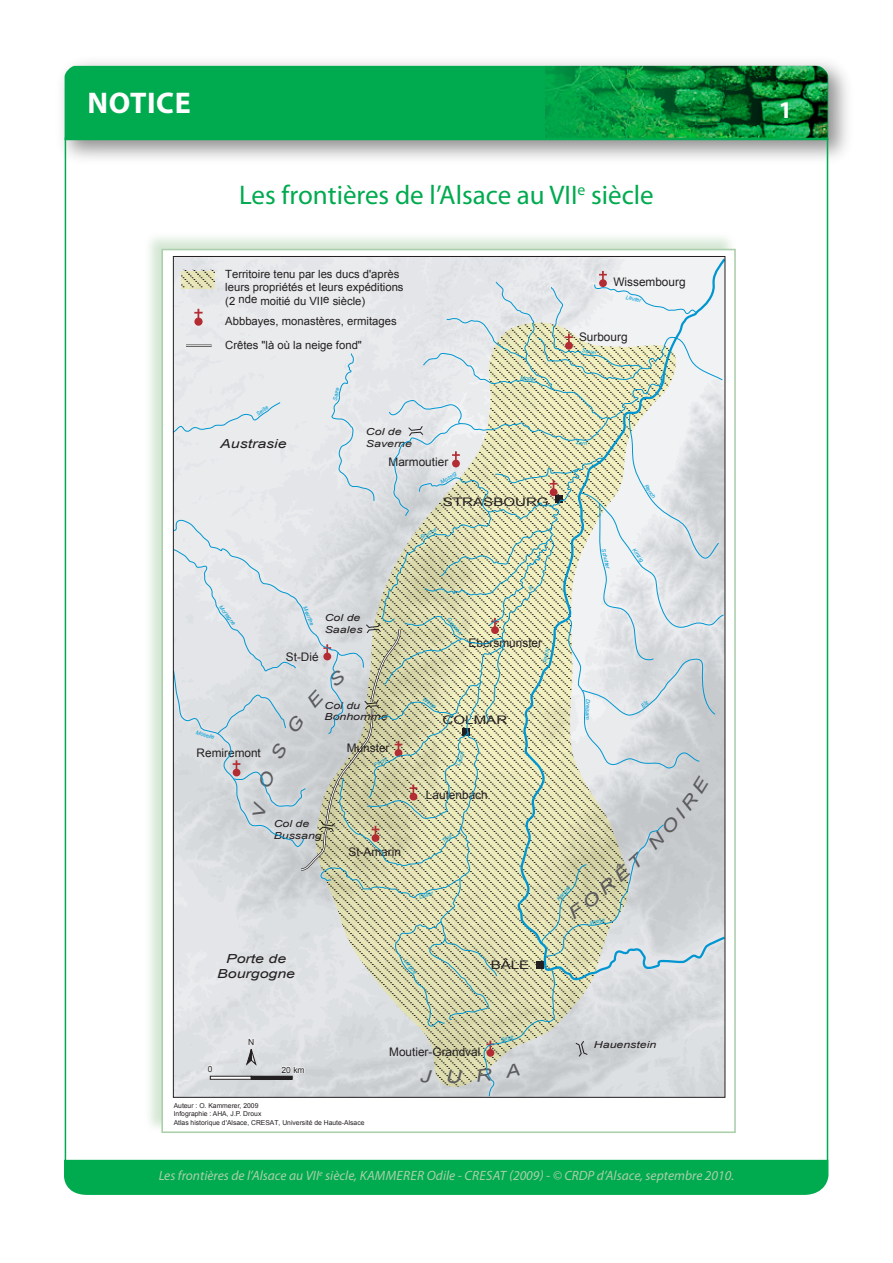
<style>
.page{position:relative;width:893px;height:1263px;background:#fff}
.page>*{position:absolute;margin:0;border:0;box-sizing:border-box;transform-origin:0 0}
.t1{font:700 30px "Myriad Pro";letter-spacing:.02em;color:#fff}
.paragraphe_normal{font:27px "Myriad Pro";color:#00aa4f}
.t2{font:700 24px "Myriad Pro";color:#fff}
.t3{font:italic 13.5px "Myriad Pro";color:#abcfaa}
.t4{font:italic 12.45px/14.9px "Arial";color:#231f20;text-align:center;scale:1.28 1}
.t5{font:11.85px "Arial";color:#231f20}
.t6{font:11.85px "Arial";color:#231f20;scale:1.28 1}
.t7{font:11.25px/13.5px "Arial";color:#231f20}
.t8{font:italic 9.6px/11.6px "Arial";color:#231f20;scale:1.28 1}
.t9{font:8.55px "Arial";color:#231f20}
.t10{font:6.75px "Arial";color:#231f20}
.t11{font:italic 5.55px "Arial";color:#009ed6}
</style>
<div class="page">
<img style="left:62px;top:62px;width:786px;height:111px">
<div style="left:65px;top:66px;width:763px;height:74px;background:#00aa4f"></div>
<hr style="left:65px;top:137px;width:1px;height:1038px;background:#00aa4f">
<hr style="left:827px;top:138px;width:1px;height:1038px;background:#00aa4f">
<div style="left:64px;top:1160px;width:764px;height:35px;background:#00aa4f"></div>
<img style="left:546px;top:66px;width:281px;height:72px">
<div style="left:143px;top:231px;width:593px;height:902px;background:#abcfaa;opacity:.5"></div>
<svg style="left:162px;top:250px;width:573px;height:882px"></svg>
<svg style="left:182px;top:270px;width:33px;height:1px"></svg>
<svg style="left:516px;top:256px;width:210px;height:712px"></svg>
<svg style="left:173px;top:271px;width:551px;height:825px;background:#d5d9cf"></svg>
<p class="t1" style="left:87px;top:83px;width:105px">NOTICE</p>
<p class="paragraphe_normal" style="left:239px;top:178px;width:416px">Les frontières de l’Alsace au VII<sup>e</sup> siècle</p>
<p class="t7" style="left:225px;top:267px;width:180px">Territoire tenu par les ducs d'après leurs propriétés et leurs expéditions (2 nde moitié du VIIe siècle)</p>
<p class="t7" style="left:225px;top:314px;width:173px">Abbbayes, monastères, ermitages</p>
<p class="t7" style="left:225px;top:338px;width:138px">Crêtes "là où la neige fond"</p>
<p class="t11" style="left:255px;top:412px;width:15px;rotate:-38deg">Seille</p>
<p class="t4" style="left:220px;top:437px;width:53px">Austrasie</p>
<p class="t11" style="left:331px;top:400px;width:15px;rotate:-78deg">Sarre</p>
<p class="t8" style="left:366px;top:426px;width:37px">Col de<br>Saverne</p>
<p class="t5" style="left:389px;top:454px;width:61px">Marmoutier</p>
<p class="t11" style="left:439px;top:479px;width:19px;rotate:-31deg">Mossig</p>
<p class="t11" style="left:521px;top:374px;width:17px;rotate:5deg">Moder</p>
<p class="t6" style="left:443px;top:494px;width:84px">STRASBOURG</p>
<p class="t11" style="left:223px;top:604px;width:25px;rotate:53deg">Mortagne</p>
<p class="t11" style="left:419px;top:534px;width:19px;rotate:-27deg">Bruche</p>
<p class="t11" style="left:308px;top:605px;width:22px;rotate:68deg">Meurthe</p>
<p class="t8" style="left:325px;top:612px;width:31px">Col de<br>Saales</p>
<p class="t11" style="left:451px;top:616px;width:22px;rotate:52deg">Giessen</p>
<p class="t5" style="left:286px;top:649px;width:34px">St-Dié</p>
<p class="t5" style="left:469px;top:635px;width:75px">Ebersmunster</p>
<p class="t11" style="left:542px;top:662px;width:15px;rotate:-79deg">RHIN</p>
<p class="t8" style="left:324px;top:700px;width:51px">Col du<br>Bonhomme</p>
<p class="t11" style="left:425px;top:696px;width:16px;rotate:35deg">Weiss</p>
<p class="t6" style="left:443px;top:712px;width:52px">COLMAR</p>
<p class="t5" style="left:613px;top:274px;width:74px">Wissembourg</p>
<p class="t11" style="left:627px;top:293px;width:17px;rotate:15deg">Lauter</p>
<p class="t5" style="left:579px;top:329px;width:50px">Surbourg</p>
<p class="t11" style="left:583px;top:347px;width:16px;rotate:9deg">Sauer</p>
<p class="t11" style="left:576px;top:439px;width:13px;rotate:3deg">Zorn</p>
<p class="t11" style="left:607px;top:548px;width:22px;rotate:76deg">Schutter</p>
<p class="t11" style="left:649px;top:483px;width:17px;rotate:56deg">Rench</p>
<p class="t11" style="left:637px;top:547px;width:16px;rotate:54deg">Kinzig</p>
<p class="t11" style="left:592px;top:699px;width:22px;rotate:91deg">D mas i er</p>
<p class="t11" style="left:197px;top:728px;width:20px;rotate:18deg">Moselle</p>
<p class="t5" style="left:197px;top:745px;width:66px">Remiremont</p>
<p class="t8" style="left:274px;top:818px;width:39px">Col de<br>Bussang</p>
<p class="t4" style="left:217px;top:951px;width:62px">Porte de<br>Bourgogne</p>
<p class="t9" style="left:248px;top:1036px;width:8px">N</p>
<p class="t9" style="left:208px;top:1063px;width:6px">0</p>
<p class="t9" style="left:281px;top:1064px;width:25px">20 km</p>
<p class="t5" style="left:347px;top:740px;width:44px">Munster</p>
<p class="t11" style="left:373px;top:762px;width:15px;rotate:-26deg">Fecht</p>
<p class="t11" style="left:455px;top:765px;width:16px;rotate:-72deg">Lauch</p>
<p class="t5" style="left:426px;top:787px;width:63px">Lautenbach</p>
<p class="t5" style="left:348px;top:844px;width:54px">St-Amarin</p>
<p class="t11" style="left:440px;top:838px;width:13px;rotate:-38deg">Thur</p>
<p class="t11" style="left:418px;top:893px;width:16px;rotate:-16deg">Doller</p>
<p class="t11" style="left:408px;top:957px;width:19px;rotate:53deg">Largue</p>
<p class="t6" style="left:491px;top:957px;width:32px">BÂLE</p>
<p class="t5" style="left:389px;top:1044px;width:93px">Moutier-Grandval</p>
<p class="t11" style="left:500px;top:1036px;width:14px;rotate:-14deg">Birse</p>
<p class="t10" style="left:174px;top:1101px;width:86px">Auteur : O. Kammerer, 2009</p>
<p class="t10" style="left:174px;top:1118px;width:192px">Atlas historique d'Alsace, CRESAT, Université de Haute-Alsace</p>
<p class="t10" style="left:174px;top:1109px;width:89px">Infographie : AHA, J.P. Droux</p>
<p class="t11" style="left:555px;top:897px;width:19px;rotate:-48deg">Kander</p>
<p class="t11" style="left:589px;top:919px;width:17px;rotate:-10deg">Wiese</p>
<p class="t8" style="left:594px;top:1039px;width:50px">Hauenstein</p>
<p class="t3" style="left:159px;top:1167px;width:577px">Les frontières de l’Alsace au VII<sup>e</sup> siècle, KAMMERER Odile - CRESAT (2009) - © CRDP d’Alsace, septembre 2010.</p>
<p class="t2" style="left:779px;top:94px;width:15px">1</p>
</div>
